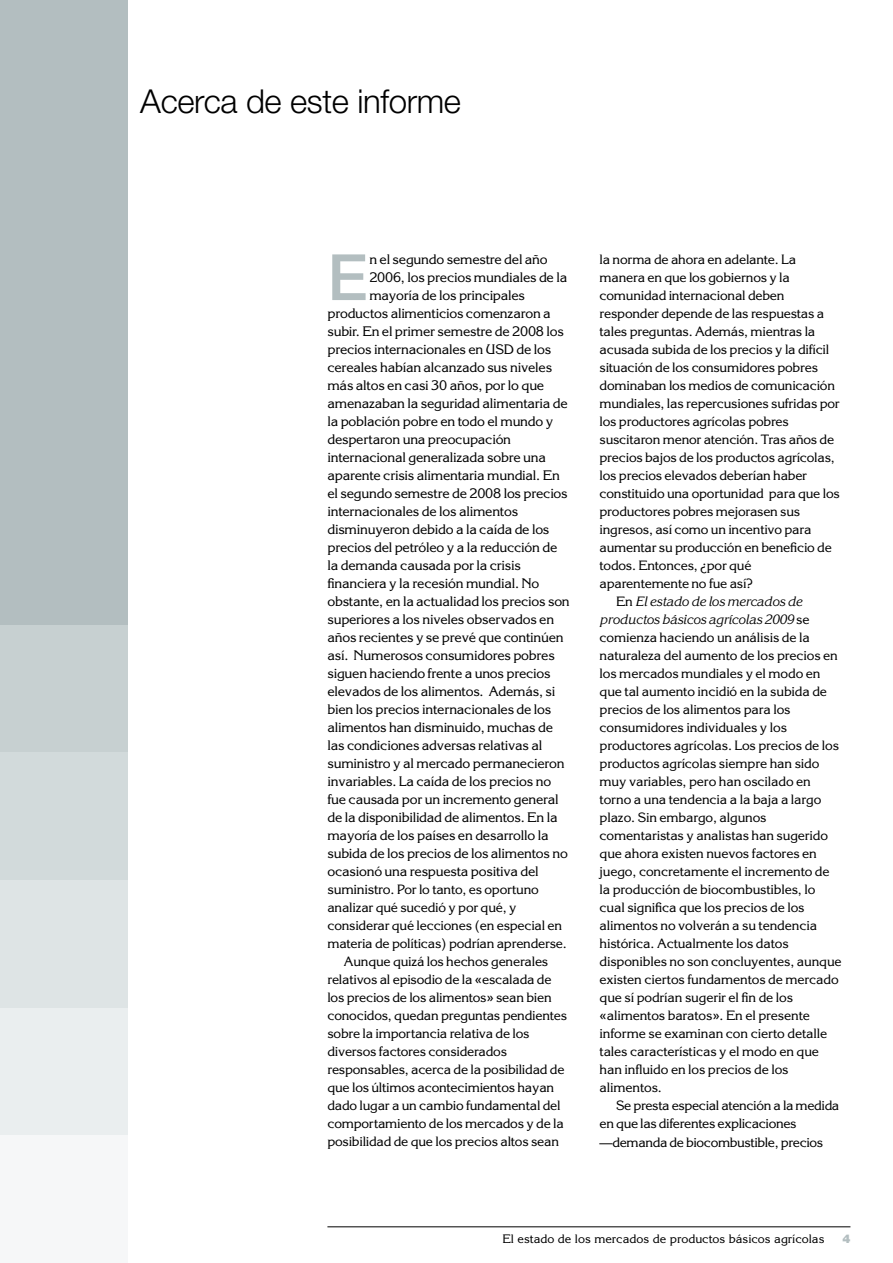
<style>
.page{position:relative;width:893px;height:1263px;background:#fff}
.page>*{position:absolute;margin:0;border:0;box-sizing:border-box;transform-origin:0 0}
.t1{font:500 63.9px "Helvetica Neue";color:#b3bec0}
.t2{font:300 33px "Helvetica Neue";letter-spacing:-.01em;color:#000}
.t3{font:13.5px "Korinna";letter-spacing:-.015em;color:#000}
.t4{font:13.2px "Korinna";letter-spacing:-.015em;color:#000}
.t5{font:italic 13.2px "Korinna";letter-spacing:-.01em;color:#000}
.t6{font:12px "Korinna";color:#000}
.t7{font:900 12px "Helvetica Neue";color:#b3bec0}
.s1{font-size:13.5px}
.s2{font-family:"Frutiger LT Std"}
.s3{font-style:normal}
</style>
<div class="page">
<div style="left:0;top:0;width:128px;height:1263px;background:#b3bec0"></div>
<div style="left:0;top:625px;width:128px;height:146px;background:#c7d0d1"></div>
<hr style="left:327px;top:1226px;width:523px;height:1px;background:#000">
<div style="left:0;top:753px;width:128px;height:155px;background:#d2dadb"></div>
<div style="left:0;top:880px;width:128px;height:149px;background:#dee4e5"></div>
<div style="left:0;top:1008px;width:128px;height:146px;background:#eaeeef"></div>
<div style="left:0;top:1135px;width:128px;height:128px;background:#f6f7f8"></div>
<h2 class="t2" style="left:140px;top:81px;width:322px">Acerca de este informe</h2>
<h1 class="t1" style="left:327px;top:239px;width:42px">E</h1>
<p class="t3" style="left:369px;top:251px;width:180px">n el segundo semestre del año</p>
<p class="t3" style="left:369px;top:269px;width:199px">2006, los precios mundiales de la</p>
<p class="t3" style="left:369px;top:287px;width:157px">mayoría de los principales</p>
<p class="t3" style="left:327px;top:305px;width:225px">productos alimenticios comenzaron a</p>
<p class="t3" style="left:327px;top:323px;width:238px">subir. En el primer semestre de 2008 los</p>
<p class="t3" style="left:327px;top:341px;width:225px">precios internacionales en USD de los</p>
<p class="t3" style="left:327px;top:359px;width:226px">cereales habían alcanzado sus niveles</p>
<p class="t3" style="left:327px;top:377px;width:218px">más altos en casi 30 años, por lo que</p>
<p class="t3" style="left:327px;top:395px;width:242px">amenazaban la seguridad alimentaria de</p>
<p class="t3" style="left:327px;top:413px;width:227px">la población pobre en todo el mundo y</p>
<p class="t3" style="left:327px;top:431px;width:185px">despertaron una preocupación</p>
<p class="t3" style="left:327px;top:449px;width:220px">internacional generalizada sobre una</p>
<p class="t3" style="left:327px;top:467px;width:234px">aparente crisis alimentaria mundial. En</p>
<p class="t3" style="left:327px;top:485px;width:242px">el segundo semestre de 2008 los precios</p>
<p class="t3" style="left:327px;top:503px;width:192px">internacionales de los alimentos</p>
<p class="t3" style="left:327px;top:521px;width:224px">disminuyeron debido a la caída de los</p>
<p class="t3" style="left:327px;top:539px;width:231px">precios del petróleo y a la reducción de</p>
<p class="t3" style="left:327px;top:557px;width:195px">la demanda causada por la crisis</p>
<p class="t3" style="left:327px;top:575px;width:214px">financiera y la recesión mundial. No</p>
<p class="t3" style="left:327px;top:593px;width:244px">obstante, en la actualidad los precios son</p>
<p class="t3" style="left:327px;top:611px;width:228px">superiores a los niveles observados en</p>
<p class="t3" style="left:327px;top:629px;width:238px">años recientes y se prevé que continúen</p>
<p class="t3" style="left:327px;top:647px;width:229px">así. Numerosos consumidores pobres</p>
<p class="t3" style="left:327px;top:665px;width:225px">siguen haciendo frente a unos precios</p>
<p class="t3" style="left:327px;top:683px;width:229px">elevados de los alimentos. Además, si</p>
<p class="t3" style="left:327px;top:701px;width:225px">bien los precios internacionales de los</p>
<p class="t3" style="left:327px;top:719px;width:227px">alimentos han disminuido, muchas de</p>
<p class="t3" style="left:327px;top:737px;width:216px">las condiciones adversas relativas al</p>
<p class="t3" style="left:327px;top:755px;width:239px">suministro y al mercado permanecieron</p>
<p class="t3" style="left:327px;top:773px;width:225px">invariables. La caída de los precios no</p>
<p class="t3" style="left:327px;top:791px;width:233px">fue causada por un incremento general</p>
<p class="t3" style="left:327px;top:809px;width:232px">de la disponibilidad de alimentos. En la</p>
<p class="t3" style="left:327px;top:827px;width:223px">mayoría de los países en desarrollo la</p>
<p class="t3" style="left:327px;top:845px;width:242px">subida de los precios de los alimentos no</p>
<p class="t3" style="left:327px;top:863px;width:213px">ocasionó una respuesta positiva del</p>
<p class="t4" style="left:327px;top:881px;width:213px"><span class="s1">suministro.</span> Por lo tanto, es oportuno</p>
<p class="t4" style="left:327px;top:899px;width:191px">analizar qué sucedió y por qué, y</p>
<p class="t4" style="left:327px;top:917px;width:236px">considerar qué lecciones (en especial en</p>
<p class="t4" style="left:327px;top:935px;width:241px">materia de políticas) podrían aprenderse.</p>
<p class="t4" style="left:344px;top:953px;width:206px">Aunque quizá los hechos generales</p>
<p class="t4" style="left:327px;top:971px;width:226px">relativos al episodio de la <span class="s2">«</span>escalada de</p>
<p class="t4" style="left:327px;top:989px;width:226px">los precios de los alimentos<span class="s2">»</span> sean bien</p>
<p class="t4" style="left:327px;top:1007px;width:241px">conocidos, quedan preguntas pendientes</p>
<p class="t4" style="left:327px;top:1025px;width:204px">sobre la importancia relativa de los</p>
<p class="t4" style="left:327px;top:1043px;width:181px">diversos factores considerados</p>
<p class="t4" style="left:327px;top:1061px;width:239px">responsables, acerca de la posibilidad de</p>
<p class="t4" style="left:327px;top:1079px;width:228px">que los últimos acontecimientos hayan</p>
<p class="t4" style="left:327px;top:1097px;width:235px">dado lugar a un cambio fundamental del</p>
<p class="t4" style="left:327px;top:1115px;width:238px">comportamiento de los mercados y de la</p>
<p class="t4" style="left:327px;top:1133px;width:233px">posibilidad de que los precios altos sean</p>
<p class="t4" style="left:600px;top:251px;width:198px">la norma de ahora en adelante. La</p>
<p class="t4" style="left:600px;top:269px;width:192px">manera en que los gobiernos y la</p>
<p class="t4" style="left:600px;top:287px;width:186px">comunidad internacional deben</p>
<p class="t4" style="left:600px;top:305px;width:226px">responder depende de las respuestas a</p>
<p class="t4" style="left:600px;top:323px;width:217px">tales preguntas. Además, mientras la</p>
<p class="t4" style="left:600px;top:341px;width:231px">acusada subida de los precios y la difícil</p>
<p class="t4" style="left:600px;top:359px;width:220px">situación de los consumidores pobres</p>
<p class="t4" style="left:600px;top:377px;width:237px">dominaban los medios de comunicación</p>
<p class="t4" style="left:600px;top:395px;width:242px">mundiales, las repercusiones sufridas por</p>
<p class="t4" style="left:600px;top:413px;width:191px">los productores agrícolas pobres</p>
<p class="t4" style="left:600px;top:431px;width:236px">suscitaron menor atención. Tras años de</p>
<p class="t4" style="left:600px;top:449px;width:237px">precios bajos de los productos agrícolas,</p>
<p class="t4" style="left:600px;top:467px;width:209px">los precios elevados deberían haber</p>
<p class="t4" style="left:600px;top:485px;width:242px">constituido una oportunidad para que los</p>
<p class="t4" style="left:600px;top:503px;width:202px">productores pobres mejorasen sus</p>
<p class="t4" style="left:600px;top:521px;width:213px">ingresos, así como un incentivo para</p>
<p class="t4" style="left:600px;top:539px;width:234px">aumentar su producción en beneficio de</p>
<p class="t4" style="left:600px;top:557px;width:153px">todos. Entonces, ¿por qué</p>
<p class="t4" style="left:600px;top:575px;width:155px">aparentemente no fue así?</p>
<p class="t5" style="left:616px;top:594px;width:188px"><span class="s3">En</span> El estado de los mercados de</p>
<p class="t5" style="left:600px;top:612px;width:212px">productos básicos agrícolas 2009 <span class="s3">se</span></p>
<p class="t4" style="left:600px;top:629px;width:212px">comienza haciendo un análisis de la</p>
<p class="t4" style="left:600px;top:647px;width:240px">naturaleza del aumento de los precios en</p>
<p class="t4" style="left:600px;top:665px;width:222px">los mercados mundiales y el modo en</p>
<p class="t4" style="left:600px;top:683px;width:229px">que tal aumento incidió en la subida de</p>
<p class="t4" style="left:600px;top:701px;width:192px">precios de los alimentos para los</p>
<p class="t4" style="left:600px;top:719px;width:189px">consumidores individuales y los</p>
<p class="t4" style="left:600px;top:737px;width:241px">productores agrícolas. Los precios de los</p>
<p class="t4" style="left:600px;top:755px;width:221px">productos agrícolas siempre han sido</p>
<p class="t4" style="left:600px;top:773px;width:213px">muy variables, pero han oscilado en</p>
<p class="t4" style="left:600px;top:791px;width:223px">torno a una tendencia a la baja a largo</p>
<p class="t4" style="left:600px;top:809px;width:169px">plazo. Sin embargo, algunos</p>
<p class="t4" style="left:600px;top:827px;width:230px">comentaristas y analistas han sugerido</p>
<p class="t4" style="left:600px;top:845px;width:219px">que ahora existen nuevos factores en</p>
<p class="t4" style="left:600px;top:863px;width:232px">juego, concretamente el incremento de</p>
<p class="t4" style="left:600px;top:881px;width:217px">la producción de biocombustibles, lo</p>
<p class="t4" style="left:600px;top:899px;width:206px">cual significa que los precios de los</p>
<p class="t4" style="left:600px;top:917px;width:219px">alimentos no volverán a su tendencia</p>
<p class="t4" style="left:600px;top:935px;width:191px">histórica. Actualmente los datos</p>
<p class="t4" style="left:600px;top:953px;width:244px">disponibles no son concluyentes, aunque</p>
<p class="t4" style="left:600px;top:971px;width:241px">existen ciertos fundamentos de mercado</p>
<p class="t4" style="left:600px;top:989px;width:195px">que sí podrían sugerir el fin de los</p>
<p class="t4" style="left:600px;top:1007px;width:212px"><span class="s2">«</span>alimentos baratos<span class="s2">»</span>. En el presente</p>
<p class="t4" style="left:600px;top:1025px;width:229px">informe se examinan con cierto detalle</p>
<p class="t4" style="left:600px;top:1043px;width:221px">tales características y el modo en que</p>
<p class="t4" style="left:600px;top:1061px;width:190px">han influido en los precios de los</p>
<p class="t4" style="left:600px;top:1079px;width:64px">alimentos.</p>
<p class="t4" style="left:616px;top:1097px;width:225px">Se presta especial atención a la medida</p>
<p class="t4" style="left:600px;top:1115px;width:198px">en que las diferentes explicaciones</p>
<p class="t4" style="left:600px;top:1133px;width:225px">—demanda de biocombustible, precios</p>
<p class="t6" style="left:502px;top:1231px;width:323px">El estado de los mercados de productos básicos agrícolas</p>
<p class="t7" style="left:842px;top:1232px;width:10px">4</p>
</div>
